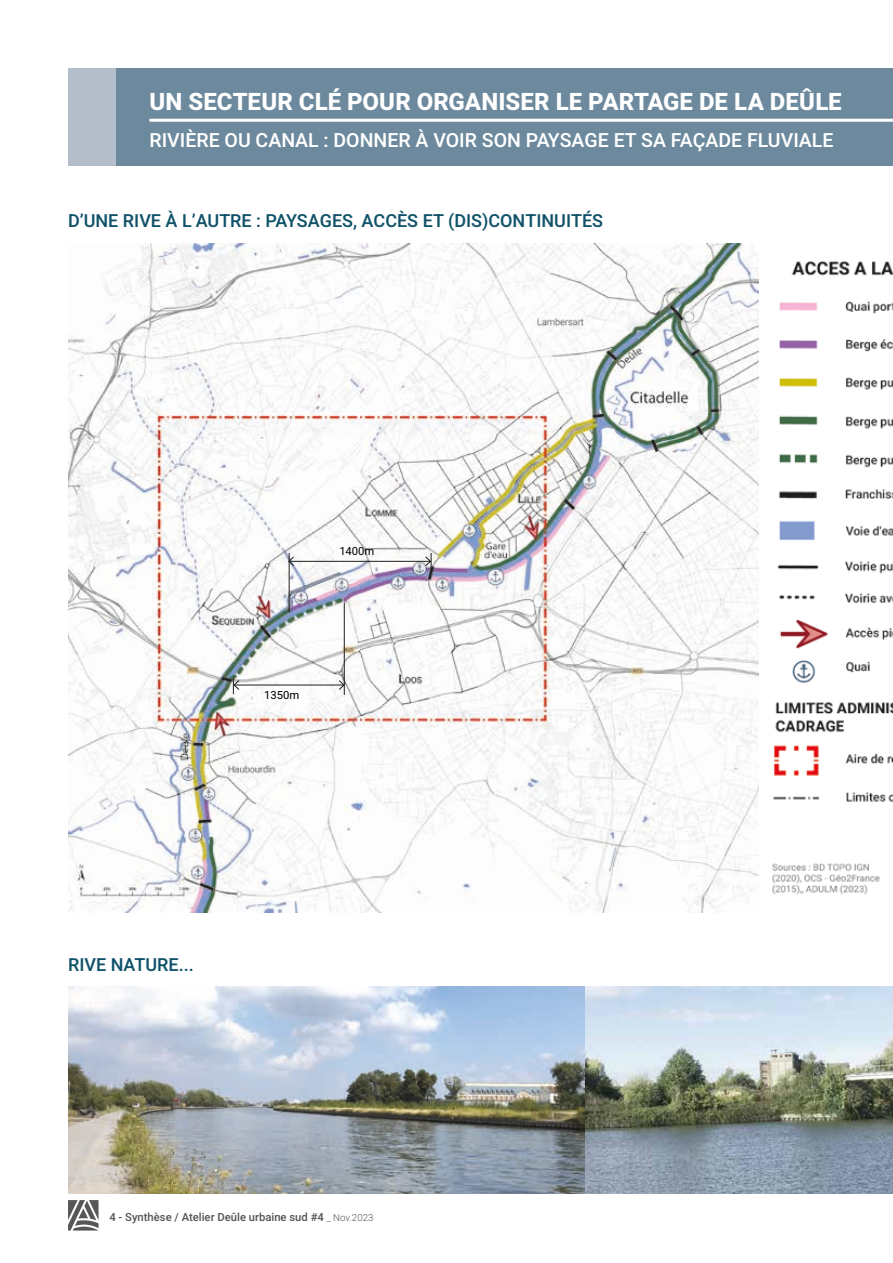
<style>
.page{position:relative;width:893px;height:1263px;background:#fff}
.page>*{position:absolute;margin:0;border:0;box-sizing:border-box;transform-origin:0 0}
.t1{font:800 24px "Heebo";color:#fff}
.t2{font:500 19.5px "Heebo";color:#fff}
.t3{font:500 18px "Heebo";color:#105269}
.t4{font:500 11.25px "Heebo";color:#575756}
.t5{font:11.25px "Heebo";color:#000}
.s1{font-weight:300;font-size:9.75px}
</style>
<div class="page">
<img style="left:68px;top:244px;width:691px;height:668px">
<img style="left:772px;top:261px;width:121px;height:634px">
<img style="left:68px;top:986px;width:825px;height:208px">
<svg style="left:68px;top:1200px;width:31px;height:30px"></svg>
<hr style="left:289px;top:553px;width:1px;height:59px;background:#1d1d1b">
<hr style="left:289px;top:561px;width:141px;height:1px;background:#1d1d1b">
<svg style="left:288px;top:556px;width:6px;height:10px"></svg>
<svg style="left:425px;top:553px;width:7px;height:18px"></svg>
<hr style="left:344px;top:603px;width:1px;height:91px;background:#1d1d1b">
<hr style="left:234px;top:685px;width:110px;height:1px;background:#1d1d1b">
<svg style="left:233px;top:679px;width:6px;height:15px"></svg>
<svg style="left:339px;top:680px;width:6px;height:10px"></svg>
<div style="left:115px;top:68px;width:778px;height:98px;background:#6c899d"></div>
<hr style="left:149px;top:119px;width:744px;height:3px;background:#fff">
<div style="left:68px;top:68px;width:48px;height:98px;background:#b4becb"></div>
<h1 class="t1" style="left:149px;top:85px;width:694px">UN SECTEUR CLÉ POUR ORGANISER LE PARTAGE DE LA DEÛLE</h1>
<p class="t2" style="left:149px;top:126px;width:685px">RIVIÈRE OU CANAL : DONNER À VOIR SON PAYSAGE ET SA FAÇADE FLUVIALE</p>
<p class="t3" style="left:68px;top:208px;width:537px">D’UNE RIVE À L’AUTRE : PAYSAGES, ACCÈS ET (DIS)CONTINUITÉS</p>
<p class="t5" style="left:339px;top:544px;width:37px">1400m</p>
<p class="t5" style="left:264px;top:687px;width:37px">1350m</p>
<p class="t3" style="left:68px;top:952px;width:127px">RIVE NATURE...</p>
<p class="t4" style="left:109px;top:1209px;width:266px">4 - Synthèse / Atelier Deûle urbaine sud #4 <span class="s1">_ Nov.2023</span></p>
</div>
